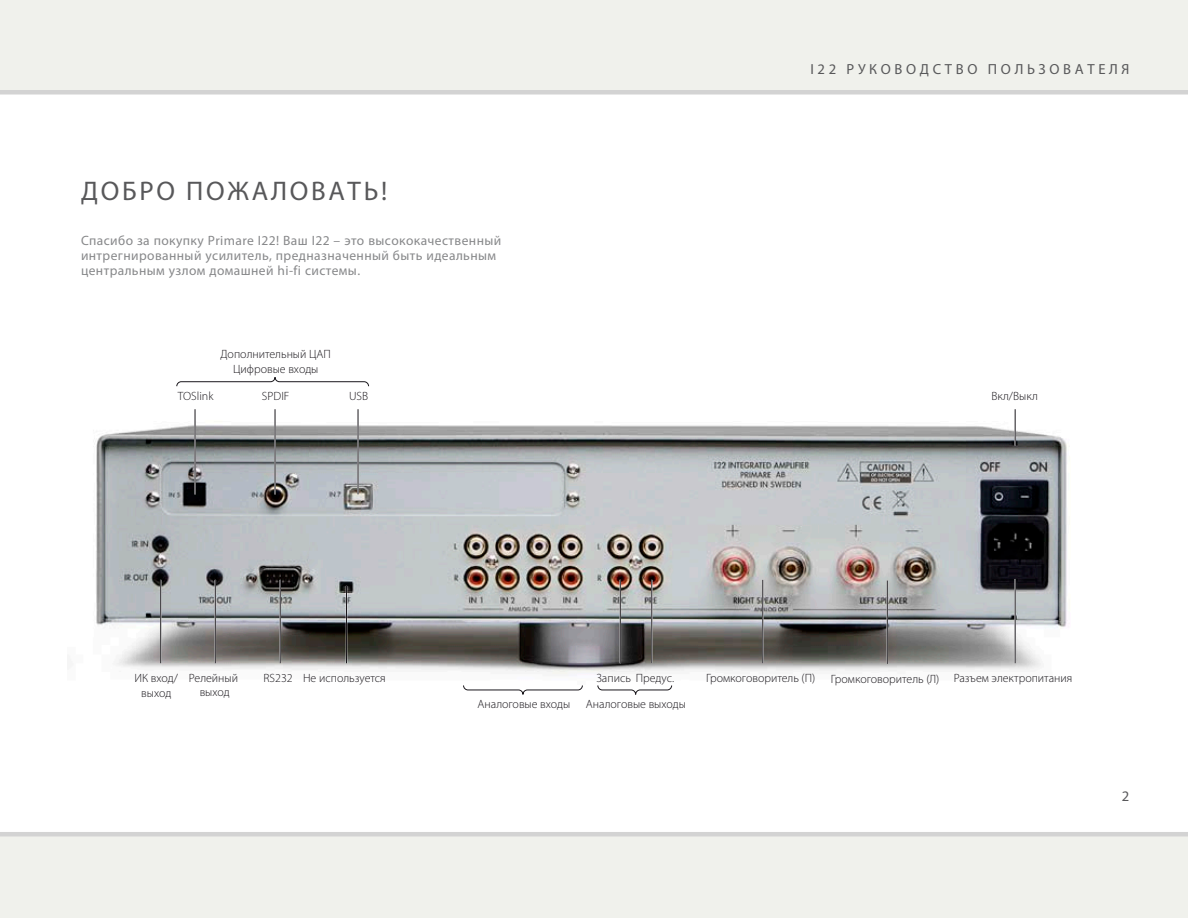
<style>
.page{position:relative;width:1188px;height:918px;background:#fff}
.page>*{position:absolute;margin:0;border:0;box-sizing:border-box;transform-origin:0 0}
.t1{font:27px "Myriad Pro";letter-spacing:.1em;color:#58585a}
.t2{font:14.7px "Myriad Pro";letter-spacing:.25em;color:#58585a}
.t3{font:13.5px/15px "Myriad Pro";letter-spacing:.03em;color:#87888a}
.t4{font:300 12px/13.5px "Myriad Pro";color:#1a171c;text-align:center}
</style>
<div class="page">
<div style="left:0;top:0;width:1188px;height:94px;background:#f0f1ec"></div>
<div style="left:0;top:832px;width:1188px;height:86px;background:#f0f1ec"></div>
<img style="left:96px;top:425px;width:974px;height:262px">
<hr style="left:346px;top:586px;width:1px;height:77px;background:#1a171c">
<hr style="left:279px;top:580px;width:2px;height:83px;background:#fff">
<hr style="left:280px;top:580px;width:1px;height:83px;background:#1a171c">
<hr style="left:620px;top:580px;width:1px;height:83px;background:#1a171c">
<hr style="left:651px;top:580px;width:2px;height:83px;background:#fff">
<hr style="left:651px;top:580px;width:1px;height:83px;background:#1a171c">
<hr style="left:160px;top:580px;width:1px;height:83px;background:#1a171c">
<hr style="left:215px;top:580px;width:1px;height:83px;background:#1a171c">
<hr style="left:762px;top:580px;width:2px;height:83px;background:#fff">
<hr style="left:762px;top:580px;width:1px;height:83px;background:#1a171c">
<hr style="left:887px;top:581px;width:1px;height:83px;background:#1a171c">
<hr style="left:1014px;top:579px;width:2px;height:84px;background:#fff">
<hr style="left:1015px;top:579px;width:1px;height:84px;background:#1a171c">
<hr style="left:1014px;top:409px;width:2px;height:37px;background:#fff">
<hr style="left:1015px;top:409px;width:1px;height:37px;background:#1a171c">
<hr style="left:194px;top:409px;width:2px;height:85px;background:#fff">
<hr style="left:195px;top:409px;width:1px;height:85px;background:#1a171c">
<hr style="left:274px;top:409px;width:2px;height:85px;background:#fff">
<hr style="left:275px;top:409px;width:1px;height:85px;background:#1a171c">
<hr style="left:357px;top:409px;width:2px;height:85px;background:#fff">
<hr style="left:358px;top:409px;width:1px;height:85px;background:#1a171c">
<svg style="left:463px;top:685px;width:120px;height:10px"></svg>
<svg style="left:176px;top:377px;width:193px;height:10px"></svg>
<svg style="left:597px;top:685px;width:75px;height:10px"></svg>
<h1 class="t1" style="left:81px;top:175px;width:308px">ДОБРО ПОЖАЛОВАТЬ!</h1>
<p class="t3" style="left:81px;top:233px;width:422px">Спасибо за покупку Primare I22! Ваш I22 – это высококачественный интрегнированный усилитель, предназначенный быть идеальным центральным узлом домашней hi-fi системы.</p>
<p class="t4" style="left:221px;top:347px;width:112px;line-height:15px">Дополнительный ЦАП<br>Цифровые входы</p>
<p class="t4" style="left:178px;top:389px;width:37px">TOSlink</p>
<p class="t4" style="left:262px;top:389px;width:29px">SPDIF</p>
<p class="t4" style="left:349px;top:389px;width:21px">USB</p>
<p class="t2" style="left:810px;top:60px;width:321px">I22 РУКОВОДСТВО ПОЛЬЗОВАТЕЛЯ</p>
<p class="t4" style="left:991px;top:389px;width:48px">Вкл/Выкл</p>
<p class="t4" style="left:135px;top:672px;width:45px">ИК вход/</p>
<p class="t4" style="left:264px;top:672px;width:124px">RS232 Не используется</p>
<p class="t4" style="left:596px;top:672px;width:79px">Запись Предус.</p>
<p class="t4" style="left:141px;top:687px;width:32px">выход</p>
<p class="t4" style="left:189px;top:672px;width:51px">Релейный выход</p>
<p class="t4" style="left:586px;top:697px;width:102px">Аналоговые выходы</p>
<p class="t4" style="left:478px;top:697px;width:94px">Аналоговые входы</p>
<p class="t4" style="left:706px;top:672px;width:111px">Громкоговоритель (П)</p>
<p class="t4" style="left:831px;top:672px;width:243px">Громкоговоритель (Л) Разъем электропитания</p>
<p class="t2" style="left:1122px;top:787px;width:9px">2</p>
</div>
